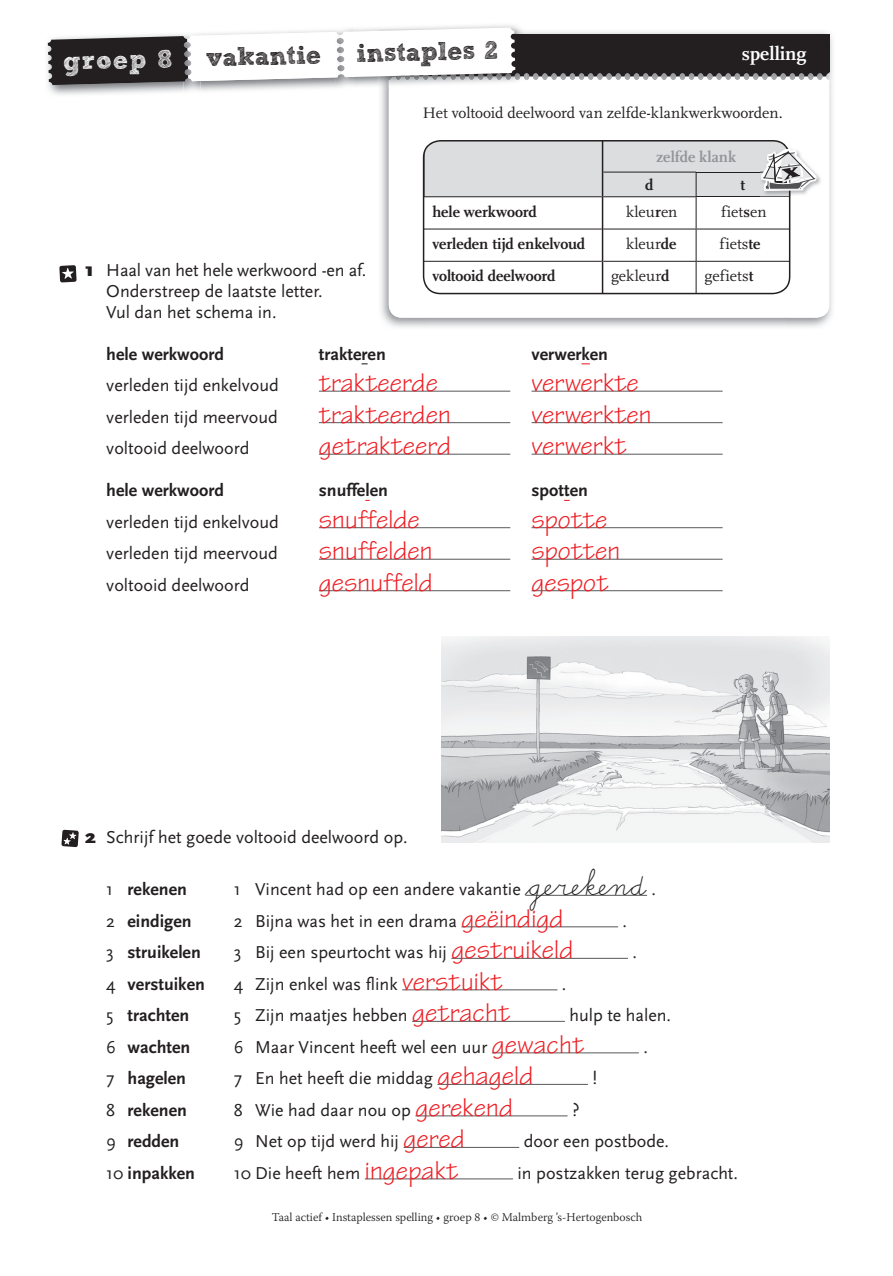
<style>
.page{position:relative;width:893px;height:1276px;background:#fff}
.page>*{position:absolute;margin:0;border:0;box-sizing:border-box;transform-origin:0 0}
.t1{font:42px "Malmberg Handschrift";letter-spacing:.01em;color:#231f20}
.t2{font:27px "Tekton Pro";letter-spacing:.01em;color:#ee1d23}
.t3{font:25.5px "Sketch Rockwell";color:#231f20}
.t4{font:25.5px "Sketch Rockwell";color:#fff}
.t5{font:700 19.5px "Scala Pro";color:#fff}
.t6{font:18px/21px "Scala Sans Pro";color:#231f20}
.t7{font:700 18px "Scala Sans Pro";color:#231f20}
.t8{font:15.75px "Scala Pro";color:#231f20}
.t9{font:700 15.75px "Scala Pro";letter-spacing:-.01em;color:#231f20}
.t10{font:700 15.75px "Scala Pro";color:#939598}
.t11{font:300 12px "Warnock Pro";color:#231f20}
.s1{font-weight:700}
.s2{font-weight:900;font-size:19.5px}
.s3{font-weight:400}
.s4{font-family:"Tekton Pro";font-size:27px;color:#ee1d23}
</style>
<div class="page">
<img style="left:381px;top:89px;width:47px;height:238px">
<img style="left:829px;top:72px;width:5px;height:16px">
<svg style="left:389px;top:89px;width:440px;height:229px"></svg>
<img style="left:817px;top:148px;width:5px;height:48px">
<svg style="left:424px;top:141px;width:393px;height:152px"></svg>
<img style="left:442px;top:636px;width:387px;height:207px">
<hr style="left:319px;top:391px;width:191px;height:1px;background:#57585a">
<hr style="left:531px;top:391px;width:192px;height:1px;background:#57585a">
<hr style="left:319px;top:422px;width:191px;height:1px;background:#57585a">
<hr style="left:531px;top:422px;width:192px;height:1px;background:#57585a">
<hr style="left:319px;top:454px;width:191px;height:1px;background:#57585a">
<hr style="left:531px;top:454px;width:192px;height:1px;background:#57585a">
<hr style="left:319px;top:527px;width:191px;height:1px;background:#57585a">
<hr style="left:531px;top:527px;width:192px;height:1px;background:#57585a">
<hr style="left:319px;top:559px;width:191px;height:1px;background:#57585a">
<hr style="left:531px;top:559px;width:192px;height:1px;background:#57585a">
<hr style="left:319px;top:590px;width:191px;height:1px;background:#57585a">
<hr style="left:531px;top:590px;width:192px;height:1px;background:#57585a">
<hr style="left:525px;top:895px;width:122px;height:1px;background:#57585a">
<hr style="left:461px;top:926px;width:157px;height:1px;background:#57585a">
<hr style="left:451px;top:958px;width:177px;height:1px;background:#57585a">
<hr style="left:402px;top:989px;width:155px;height:1px;background:#57585a">
<hr style="left:412px;top:1021px;width:153px;height:1px;background:#57585a">
<hr style="left:492px;top:1052px;width:147px;height:1px;background:#57585a">
<hr style="left:437px;top:1084px;width:151px;height:1px;background:#57585a">
<hr style="left:415px;top:1115px;width:153px;height:1px;background:#57585a">
<hr style="left:404px;top:1147px;width:115px;height:1px;background:#57585a">
<hr style="left:365px;top:1178px;width:148px;height:1px;background:#57585a">
<svg style="left:59px;top:265px;width:18px;height:17px"></svg>
<svg style="left:61px;top:829px;width:18px;height:18px"></svg>
<svg style="left:48px;top:28px;width:781px;height:61px"></svg>
<h3 class="t4" style="left:63px;top:50px;width:111px;rotate:-1deg">groep 8</h3>
<h3 class="t3" style="left:206px;top:47px;width:117px;rotate:-1deg">vakantie</h3>
<h3 class="t3" style="left:357px;top:42px;width:143px;rotate:-1deg">instaples 2</h3>
<p class="t5" style="left:742px;top:45px;width:66px">spelling</p>
<p class="t8" style="left:423px;top:106px;width:361px">Het voltooid deelwoord van zelfde-klankwerkwoorden.</p>
<p class="t10" style="left:656px;top:150px;width:82px">zelfde klank</p>
<p class="t9" style="left:645px;top:179px;width:10px">d</p>
<p class="t9" style="left:740px;top:179px;width:6px">t</p>
<p class="t9" style="left:432px;top:205px;width:106px">hele werkwoord</p>
<p class="t8" style="left:626px;top:205px;width:53px">kleu<span class="s1">r</span>en</p>
<p class="t8" style="left:721px;top:205px;width:47px">fiet<span class="s1">s</span>en</p>
<p class="t9" style="left:432px;top:237px;width:154px">verleden tijd enkelvoud</p>
<p class="t8" style="left:626px;top:237px;width:52px">kleur<span class="s1">de</span></p>
<p class="t8" style="left:720px;top:237px;width:42px">fiets<span class="s1">te</span></p>
<p class="t9" style="left:432px;top:269px;width:125px">voltooid deelwoord</p>
<p class="t8" style="left:611px;top:269px;width:60px">gekleur<span class="s1">d</span></p>
<p class="t8" style="left:705px;top:269px;width:50px">gefiets<span class="s1">t</span></p>
<p class="t6" style="left:106px;top:261px;width:261px;text-indent:-21px"><span class="s2">1</span> Haal van het hele werkwoord -en af.<br>Onderstreep de laatste letter.<br>Vul dan het schema in.</p>
<p class="t7" style="left:106px;top:347px;width:119px">hele werkwoord</p>
<p class="t7" style="left:319px;top:347px;width:68px">trakteren</p>
<p class="t7" style="left:531px;top:347px;width:78px">verwerken</p>
<p class="t6" style="left:106px;top:376px;width:174px">verleden tijd enkelvoud</p>
<h2 class="t2" style="left:319px;top:373px;width:120px">trakteerde</h2>
<h2 class="t2" style="left:531px;top:373px;width:109px">verwerkte</h2>
<p class="t6" style="left:106px;top:408px;width:173px">verleden tijd meervoud</p>
<h2 class="t2" style="left:319px;top:405px;width:133px">trakteerden</h2>
<h2 class="t2" style="left:531px;top:405px;width:122px">verwerkten</h2>
<p class="t6" style="left:106px;top:439px;width:145px">voltooid deelwoord</p>
<h2 class="t2" style="left:319px;top:436px;width:133px">getrakteerd</h2>
<h2 class="t2" style="left:531px;top:436px;width:96px">verwerkt</h2>
<p class="t7" style="left:106px;top:483px;width:119px">hele werkwoord</p>
<p class="t7" style="left:319px;top:483px;width:70px">snuffelen</p>
<p class="t7" style="left:531px;top:483px;width:58px">spotten</p>
<p class="t6" style="left:106px;top:513px;width:174px">verleden tijd enkelvoud</p>
<h2 class="t2" style="left:319px;top:510px;width:102px">snuffelde</h2>
<h2 class="t2" style="left:531px;top:510px;width:77px">spotte</h2>
<p class="t6" style="left:106px;top:544px;width:173px">verleden tijd meervoud</p>
<h2 class="t2" style="left:319px;top:541px;width:115px">snuffelden</h2>
<h2 class="t2" style="left:531px;top:541px;width:90px">spotten</h2>
<p class="t6" style="left:106px;top:576px;width:145px">voltooid deelwoord</p>
<h2 class="t2" style="left:319px;top:573px;width:115px">gesnuffeld</h2>
<h2 class="t2" style="left:531px;top:573px;width:78px">gespot</h2>
<p class="t6" style="left:85px;top:828px;width:324px"><span class="s2">2</span> Schrijf het goede voltooid deelwoord op.</p>
<p class="t7" style="left:106px;top:882px;width:82px"><span class="s3">1</span> rekenen</p>
<p class="t6" style="left:234px;top:880px;width:288px">1 Vincent had op een andere vakantie</p>
<h1 class="t1" style="left:525px;top:856px;width:123px">gerekend</h1>
<p class="t6" style="left:652px;top:880px;width:6px">.</p>
<p class="t7" style="left:106px;top:914px;width:87px"><span class="s3">2</span> eindigen</p>
<p class="t6" style="left:234px;top:912px;width:331px">2 Bijna was het in een drama <span class="s4">geëindigd</span></p>
<p class="t6" style="left:623px;top:912px;width:6px">.</p>
<p class="t7" style="left:106px;top:945px;width:96px"><span class="s3">3</span> struikelen</p>
<p class="t6" style="left:234px;top:943px;width:341px">3 Bij een speurtocht was hij <span class="s4">gestruikeld</span></p>
<p class="t7" style="left:106px;top:977px;width:100px"><span class="s3">4</span> verstuiken</p>
<p class="t6" style="left:234px;top:975px;width:270px">4 Zijn enkel was flink <span class="s4">verstuikt</span></p>
<p class="t6" style="left:562px;top:975px;width:6px">.</p>
<p class="t6" style="left:632px;top:943px;width:6px">.</p>
<p class="t7" style="left:106px;top:1008px;width:85px"><span class="s3">5</span> trachten</p>
<p class="t6" style="left:234px;top:1006px;width:278px">5 Zijn maatjes hebben <span class="s4">getracht</span></p>
<p class="t6" style="left:569px;top:1006px;width:103px">hulp te halen.</p>
<p class="t7" style="left:106px;top:1040px;width:86px"><span class="s3">6</span> wachten</p>
<p class="t6" style="left:234px;top:1038px;width:352px">6 Maar Vincent heeft wel een uur <span class="s4">gewacht</span></p>
<p class="t6" style="left:643px;top:1038px;width:6px">.</p>
<p class="t7" style="left:106px;top:1071px;width:81px"><span class="s3">7</span> hagelen</p>
<p class="t6" style="left:234px;top:1069px;width:301px">7 En het heeft die middag <span class="s4">gehageld</span></p>
<p class="t6" style="left:592px;top:1069px;width:6px">!</p>
<p class="t7" style="left:106px;top:1103px;width:82px"><span class="s3">8</span> rekenen</p>
<p class="t6" style="left:234px;top:1101px;width:280px">8 Wie had daar nou op <span class="s4">gerekend</span></p>
<p class="t6" style="left:572px;top:1101px;width:9px">?</p>
<p class="t7" style="left:106px;top:1134px;width:75px"><span class="s3">9</span> redden</p>
<p class="t6" style="left:234px;top:1132px;width:232px">9 Net op tijd werd hij <span class="s4">gered</span></p>
<p class="t6" style="left:524px;top:1132px;width:147px">door een postbode.</p>
<p class="t7" style="left:106px;top:1166px;width:90px"><span class="s3">10</span> inpakken</p>
<p class="t6" style="left:234px;top:1164px;width:226px">10 Die heeft hem <span class="s4">ingepakt</span></p>
<p class="t6" style="left:517px;top:1164px;width:222px">in postzakken terug gebracht.</p>
<p class="t11" style="left:272px;top:1212px;width:372px">Taal actief • Instaplessen spelling • groep 8 • © Malmberg ’s-Hertogenbosch</p>
</div>
